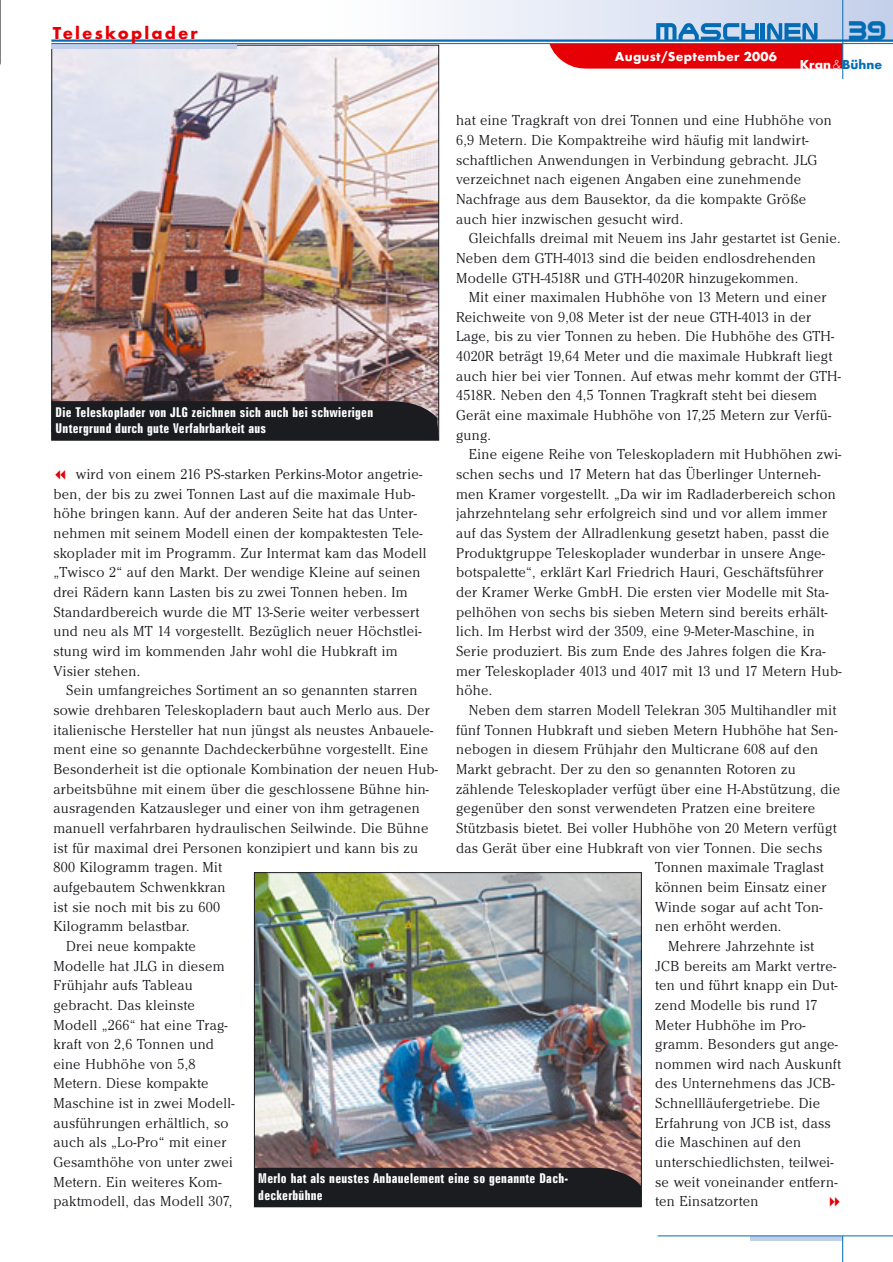
<style>
.page{position:relative;width:893px;height:1262px;background:#fff}
.page>*{position:absolute;margin:0;border:0;box-sizing:border-box;transform-origin:0 0}
.t1{font:500 28.95px "Steel Wolf";color:#046cb5}
.t2{font:800 18px "Function";letter-spacing:.12em;color:#e60005}
.t3{font:300 15px/19.6px "Cheltenham";letter-spacing:.02em;color:#1b1c20}
.t4{font:700 extra-condensed 13.5px/16.5px "Zurich BT";letter-spacing:.02em;color:#fff}
.t5{font:800 13.5px "Function";letter-spacing:.02em;color:#fff}
.t6{font:800 13.5px "Function";color:#046cb5}
.s1{color:#fff}
.s2{font-weight:300;color:#fff}
</style>
<div class="page">
<img style="left:53px;top:47px;width:384px;height:354px">
<div style="left:51px;top:401px;width:388px;height:39px;background:#1b1c20"></div>
<img style="left:256px;top:874px;width:383px;height:293px">
<div style="left:254px;top:1167px;width:387px;height:40px;background:#1b1c20"></div>
<div style="left:321px;top:0;width:571px;height:42px;background:linear-gradient(to right,#fff,#c4d0ea)"></div>
<svg style="left:51px;top:44px;width:185px;height:4px"></svg>
<hr style="left:51px;top:39px;width:841px;height:3px;background:#046cb5">
<hr style="left:51px;top:43px;width:841px;height:1px;background:#046cb5">
<hr style="left:842px;top:0;width:1px;height:79px;background:#046cb5">
<svg style="left:750px;top:1236px;width:92px;height:4px"></svg>
<hr style="left:657px;top:1235px;width:235px;height:1px;background:#046cb5">
<svg style="left:842px;top:1236px;width:1px;height:25px"></svg>
<svg style="left:549px;top:23px;width:293px;height:46px;background:#ba596d"></svg>
<img style="left:0;top:0;width:1px;height:66px">
<p class="t2" style="left:53px;top:26px;width:147px">Teleskoplader</p>
<h1 class="t1" style="left:849px;top:13px;width:39px">39</h1>
<p class="t5" style="left:615px;top:51px;width:163px">August/September 2006</p>
<p class="t6" style="left:799px;top:59px;width:84px"><span class="s1">Kran</span><span class="s2">&amp;</span>Bühne</p>
<p class="t3" style="left:456px;top:112px;width:377px">hat eine Tragkraft von drei Tonnen und eine Hubhöhe von 6,9 Metern. Die Kompaktreihe wird häufig mit landwirt&shy;schaftlichen Anwendungen in Verbindung gebracht. JLG verzeichnet nach eigenen Angaben eine zunehmende Nachfrage aus dem Bausektor, da die kompakte Größe auch hier inzwischen gesucht wird.</p>
<p class="t3" style="left:456px;top:229px;width:386px;text-indent:13px">Gleichfalls dreimal mit Neuem ins Jahr gestartet ist Genie.<br>Neben dem GTH-4013 sind die beiden endlosdrehenden<br>Modelle GTH-4518R und GTH-4020R hinzugekommen.</p>
<p class="t3" style="left:456px;top:288px;width:386px;text-indent:13px">Mit einer maximalen Hubhöhe von 13 Metern und einer Reichweite von 9,08 Meter ist der neue GTH-4013 in der Lage, bis zu vier Tonnen zu heben. Die Hubhöhe des GTH-4020R beträgt 19,64 Meter und die maximale Hubkraft liegt auch hier bei vier Tonnen. Auf etwas mehr kommt der GTH-4518R. Neben den 4,5 Tonnen Tragkraft steht bei diesem Gerät eine maximale Hubhöhe von 17,25 Metern zur Verfü&shy;gung.</p>
<p class="t3" style="left:456px;top:446px;width:387px;text-indent:13px">Eine eigene Reihe von Teleskopladern mit Hubhöhen zwi&shy;schen sechs und 17 Metern hat das Überlinger Unterneh&shy;men Kramer vorgestellt. „Da wir im Radladerbereich schon jahrzehntelang sehr erfolgreich sind und vor allem immer auf das System der Allradlenkung gesetzt haben, passt die Produktgruppe Teleskoplader wunderbar in unsere Ange&shy;botspalette“, erklärt Karl Friedrich Hauri, Geschäftsführer der Kramer Werke GmbH. Die ersten vier Modelle mit Sta&shy;pelhöhen von sechs bis sieben Metern sind bereits erhält&shy;lich. Im Herbst wird der 3509, eine 9-Meter-Maschine, in Serie produziert. Bis zum Ende des Jahres folgen die Kra&shy;mer Teleskoplader 4013 und 4017 mit 13 und 17 Metern Hub&shy;höhe.</p>
<p class="t3" style="left:469px;top:701px;width:369px">Neben dem starren Modell Telekran 305 Multihandler mit</p>
<p class="t3" style="left:456px;top:721px;width:383px">fünf Tonnen Hubkraft und sieben Metern Hubhöhe hat Sen-</p>
<p class="t3" style="left:456px;top:740px;width:363px">nebogen in diesem Frühjahr den Multicrane 608 auf den</p>
<p class="t3" style="left:456px;top:760px;width:341px">Markt gebracht. Der zu den so genannten Rotoren zu</p>
<p class="t3" style="left:456px;top:780px;width:385px">zählende Teleskoplader verfügt über eine H-Abstützung, die</p>
<p class="t3" style="left:456px;top:799px;width:360px">gegenüber den sonst verwendeten Pratzen eine breitere</p>
<p class="t3" style="left:456px;top:819px;width:382px">Stützbasis bietet. Bei voller Hubhöhe von 20 Metern verfügt</p>
<p class="t3" style="left:456px;top:839px;width:367px">das Gerät über eine Hubkraft von vier Tonnen. Die sechs</p>
<p class="t3" style="left:655px;top:858px;width:170px">Tonnen maximale Traglast</p>
<p class="t3" style="left:655px;top:878px;width:173px">können beim Einsatz einer</p>
<p class="t3" style="left:655px;top:898px;width:169px">Winde sogar auf acht Ton-</p>
<p class="t3" style="left:655px;top:917px;width:128px">nen erhöht werden.</p>
<p class="t3" style="left:668px;top:937px;width:147px">Mehrere Jahrzehnte ist</p>
<p class="t3" style="left:655px;top:956px;width:182px">JCB bereits am Markt vertre-</p>
<p class="t3" style="left:655px;top:976px;width:184px">ten und führt knapp ein Dut-</p>
<p class="t3" style="left:655px;top:996px;width:164px">zend Modelle bis rund 17</p>
<p class="t3" style="left:655px;top:1015px;width:152px">Meter Hubhöhe im Pro-</p>
<p class="t3" style="left:655px;top:1035px;width:184px">gramm. Besonders gut ange-</p>
<p class="t3" style="left:655px;top:1055px;width:187px">nommen wird nach Auskunft</p>
<p class="t3" style="left:655px;top:1074px;width:181px">des Unternehmens das JCB-</p>
<p class="t3" style="left:655px;top:1094px;width:166px">Schnellläufergetriebe. Die</p>
<p class="t3" style="left:655px;top:1114px;width:177px">Erfahrung von JCB ist, dass</p>
<p class="t3" style="left:655px;top:1133px;width:147px">die Maschinen auf den</p>
<p class="t3" style="left:655px;top:1153px;width:180px">unterschiedlichsten, teilwei-</p>
<p class="t3" style="left:655px;top:1173px;width:184px">se weit voneinander entfern-</p>
<p class="t3" style="left:655px;top:1192px;width:105px">ten Einsatzorten</p>
<p class="t4" style="left:56px;top:405px;width:319px">Die Teleskoplader von JLG zeichnen sich auch bei schwierigen<br>Untergrund durch gute Verfahrbarkeit aus</p>
<p class="t3" style="left:53px;top:465px;width:374px;text-indent:22px">wird von einem 216 PS-starken Perkins-Motor angetrie&shy;ben, der bis zu zwei Tonnen Last auf die maximale Hub&shy;höhe bringen kann. Auf der anderen Seite hat das Unter&shy;nehmen mit seinem Modell einen der kompaktesten Tele&shy;skoplader mit im Programm. Zur Intermat kam das Modell „Twisco 2“ auf den Markt. Der wendige Kleine auf seinen drei Rädern kann Lasten bis zu zwei Tonnen heben. Im Standardbereich wurde die MT 13-Serie weiter verbessert und neu als MT 14 vorgestellt. Bezüglich neuer Höchstlei&shy;stung wird im kommenden Jahr wohl die Hubkraft im Visier stehen.</p>
<p class="t3" style="left:66px;top:681px;width:352px">Sein umfangreiches Sortiment an so genannten starren</p>
<p class="t3" style="left:53px;top:701px;width:378px">sowie drehbaren Teleskopladern baut auch Merlo aus. Der</p>
<p class="t3" style="left:53px;top:721px;width:381px">italienische Hersteller hat nun jüngst als neustes Anbauele-</p>
<p class="t3" style="left:53px;top:740px;width:376px">ment eine so genannte Dachdeckerbühne vorgestellt. Eine</p>
<p class="t3" style="left:53px;top:760px;width:386px">Besonderheit ist die optionale Kombination der neuen Hub-</p>
<p class="t3" style="left:53px;top:780px;width:377px">arbeitsbühne mit einem über die geschlossene Bühne hin-</p>
<p class="t3" style="left:53px;top:799px;width:368px">ausragenden Katzausleger und einer von ihm getragenen</p>
<p class="t3" style="left:53px;top:819px;width:376px">manuell verfahrbaren hydraulischen Seilwinde. Die Bühne</p>
<p class="t3" style="left:53px;top:839px;width:366px">ist für maximal drei Personen konzipiert und kann bis zu</p>
<p class="t3" style="left:53px;top:858px;width:170px">800 Kilogramm tragen. Mit</p>
<p class="t3" style="left:53px;top:878px;width:174px">aufgebautem Schwenkkran</p>
<p class="t3" style="left:53px;top:898px;width:168px">ist sie noch mit bis zu 600</p>
<p class="t3" style="left:53px;top:917px;width:138px">Kilogramm belastbar.</p>
<p class="t3" style="left:66px;top:937px;width:131px">Drei neue kompakte</p>
<p class="t3" style="left:53px;top:956px;width:173px">Modelle hat JLG in diesem</p>
<p class="t3" style="left:53px;top:976px;width:141px">Frühjahr aufs Tableau</p>
<p class="t3" style="left:53px;top:996px;width:143px">gebracht. Das kleinste</p>
<p class="t3" style="left:53px;top:1015px;width:176px">Modell „266“ hat eine Trag-</p>
<p class="t3" style="left:53px;top:1035px;width:162px">kraft von 2,6 Tonnen und</p>
<p class="t3" style="left:53px;top:1055px;width:144px">eine Hubhöhe von 5,8</p>
<p class="t3" style="left:53px;top:1074px;width:156px">Metern. Diese kompakte</p>
<p class="t3" style="left:53px;top:1094px;width:182px">Maschine ist in zwei Modell-</p>
<p class="t3" style="left:53px;top:1114px;width:176px">ausführungen erhältlich, so</p>
<p class="t3" style="left:53px;top:1133px;width:174px">auch als „Lo-Pro“ mit einer</p>
<p class="t3" style="left:53px;top:1153px;width:181px">Gesamthöhe von unter zwei</p>
<p class="t3" style="left:53px;top:1173px;width:169px">Metern. Ein weiteres Kom-</p>
<p class="t3" style="left:53px;top:1192px;width:180px">paktmodell, das Modell 307,</p>
<p class="t4" style="left:258px;top:1171px;width:311px">Merlo hat als neustes Anbauelement eine so genannte Dach&shy;deckerbühne</p>
</div>
